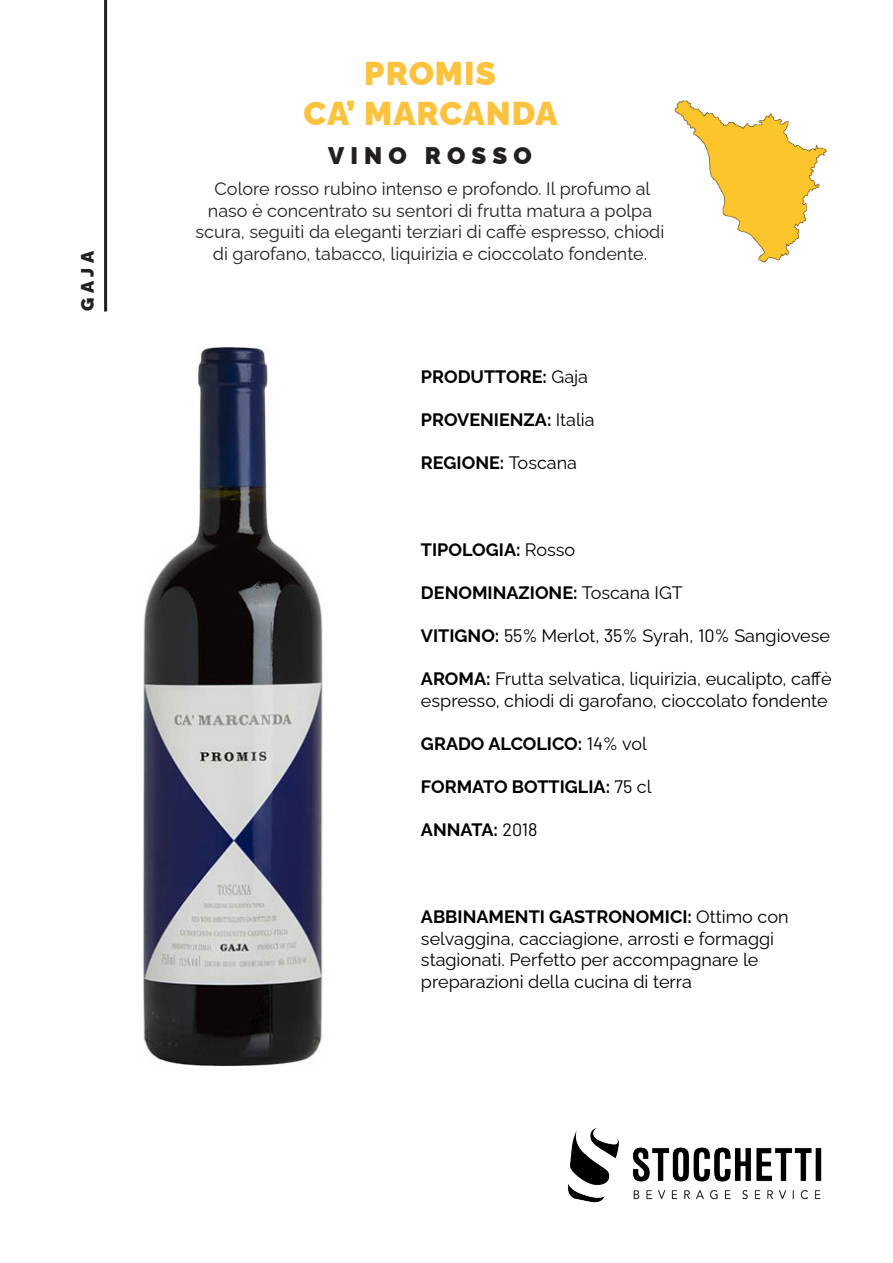
<style>
.page{position:relative;width:893px;height:1263px;background:#fff}
.page>*{position:absolute;margin:0;border:0;box-sizing:border-box;transform-origin:0 0}
.t1{font:900 33px "Raleway";letter-spacing:.03em;color:#fec33e}
.t2{font:900 24px "Raleway";letter-spacing:.26em;color:#231f20}
.t3{font:18px/21.6px "Raleway";color:#000001}
.t4{font:18px/21.6px "Raleway";color:#231f20;text-align:center}
.t5{font:700 18px "Raleway";color:#000001}
.t6{font:900 18px "Raleway";color:#231f20}
.s1{font-weight:400}
.s2{font-weight:700}
.s3{font-family:"Barlow"}
.s4{font-family:"Barlow";font-weight:400}
</style>
<div class="page">
<img style="left:568px;top:1128px;width:254px;height:75px">
<img style="left:142px;top:346px;width:181px;height:719px">
<img style="left:674px;top:100px;width:153px;height:163px">
<hr style="left:104px;top:0;width:3px;height:311px;background:#231f20">
<p class="t6" style="left:73px;top:311px;width:62px;rotate:-90deg">GAJA</p>
<p class="t1" style="left:364px;top:47px;width:133px">PROMIS</p>
<p class="t1" style="left:304px;top:87px;width:255px">CA’ MARCANDA</p>
<p class="t2" style="left:328px;top:137px;width:205px">VINO ROSSO</p>
<p class="t4" style="left:196px;top:176px;width:470px">Colore rosso rubino intenso e profondo. Il profumo al naso è concentrato su sentori di frutta matura a polpa scura, seguiti da eleganti terziari di caffè espresso, chiodi di garofano, tabacco, liquirizia e cioccolato fondente.</p>
<p class="t5" style="left:421px;top:362px;width:169px">PRODUTTORE: <span class="s1">Gaja</span></p>
<p class="t5" style="left:421px;top:405px;width:175px">PROVENIENZA: <span class="s1">Italia</span></p>
<p class="t5" style="left:421px;top:448px;width:158px">REGIONE: <span class="s1">Toscana</span></p>
<p class="t5" style="left:421px;top:535px;width:156px">TIPOLOGIA: <span class="s1">Rosso</span></p>
<p class="t5" style="left:421px;top:578px;width:263px">DENOMINAZIONE: <span class="s1">Toscana IGT</span></p>
<p class="t3" style="left:421px;top:623px;width:411px"><span class="s2">VITIGNO:</span> <span class="s3">55%</span> Merlot, <span class="s3">35%</span> Syrah, <span class="s3">10%</span> Sangiovese</p>
<p class="t3" style="left:421px;top:666px;width:412px"><span class="s2">AROMA:</span> Frutta selvatica, liquirizia, eucalipto, caffè espresso, chiodi di garofano, cioccolato fondente</p>
<p class="t5" style="left:421px;top:729px;width:228px">GRADO ALCOLICO: <span class="s4">14%</span> <span class="s1">vol</span></p>
<p class="t5" style="left:421px;top:772px;width:232px">FORMATO BOTTIGLIA: <span class="s4">75</span> <span class="s1">cl</span></p>
<p class="t5" style="left:421px;top:816px;width:118px">ANNATA: <span class="s4">2018</span></p>
<p class="t3" style="left:421px;top:904px;width:369px"><span class="s2">ABBINAMENTI GASTRONOMICI:</span> Ottimo con selvaggina, cacciagione, arrosti e formaggi stagionati. Perfetto per accompagnare le preparazioni della cucina di terra</p>
</div>
